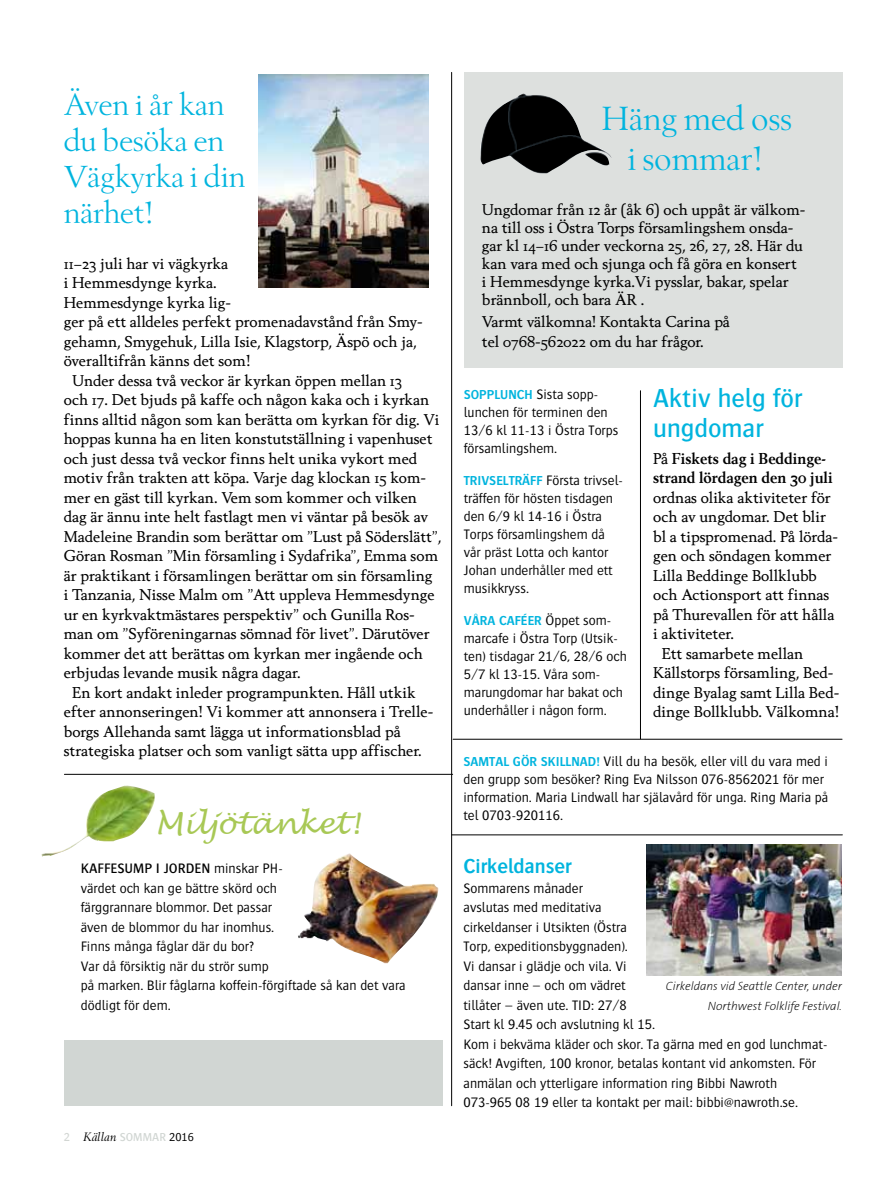
<style>
.page{position:relative;width:893px;height:1191px;background:#fff}
.page>*{position:absolute;margin:0;border:0;box-sizing:border-box;transform-origin:0 0}
.t1{font:33px/39.6px "Berling Nova Display Pro";color:#00b4de;text-align:center}
.t2{font:30px/36px "Berling Nova Display Pro";color:#00b4de}
.t3{font:italic 30px "Lucida Handwriting";color:#a8c855}
.t4{font:27px/30px "Bosis";color:#00b4de}
.t5{font:600 21px "Bosis";color:#00b4de}
.t6{font:15px/18px "Berling Nova Text Pro";color:#000}
.t7{font:700 15px/19.5px "Berling Nova Text Pro";color:#000}
.t8{font:300 14.25px/19.5px "Bosis";color:#000}
.t9{font:600 13.5px "Bosis";color:#00b4de}
.t10{font:italic 200 12px/19.5px "The Sans B2";color:#000;text-align:right}
.t11{font:italic 12px "Berling Nova Display Pro";color:#000}
.s1{font-weight:400}
.s2{font-family:"Bosis";font-style:normal;color:#d2d6d3}
.s3{font-family:"Bosis";font-style:normal;color:#d1d6d3}
.s4{font-family:"Bosis";font-weight:300;font-style:normal}
.s5{font-weight:600;font-size:13.5px;color:#00b4de}
.s6{font-weight:300;font-size:14.25px;color:#000}
</style>
<div class="page">
<img style="left:41px;top:785px;width:114px;height:71px">
<div style="left:464px;top:72px;width:378px;height:296px;background:#dde0de"></div>
<hr style="left:451px;top:72px;width:1px;height:1033px;background:#000">
<img style="left:480px;top:93px;width:132px;height:80px">
<img style="left:646px;top:844px;width:196px;height:132px">
<img style="left:258px;top:74px;width:170px;height:213px">
<hr style="left:640px;top:391px;width:1px;height:348px;background:#000">
<hr style="left:453px;top:739px;width:389px;height:1px;background:#000">
<hr style="left:452px;top:834px;width:390px;height:1px;background:#000">
<img style="left:298px;top:853px;width:141px;height:110px">
<hr style="left:64px;top:774px;width:389px;height:1px;background:#000">
<div style="left:64px;top:1040px;width:378px;height:66px;background:#d1d6d3"></div>
<h2 class="t2" style="left:64px;top:86px;width:183px">Även i år kan du besöka en<br>Vägkyrka i din närhet!</h2>
<p class="t6" style="left:64px;top:254px;width:166px">11–23 juli har vi vägkyrka</p>
<p class="t6" style="left:64px;top:273px;width:155px">i Hemmesdynge kyrka.</p>
<p class="t6" style="left:64px;top:293px;width:169px">Hemmesdynge kyrka lig-</p>
<p class="t6" style="left:64px;top:312px;width:361px">ger på ett alldeles perfekt promenadavstånd från Smy-</p>
<p class="t6" style="left:64px;top:332px;width:354px">gehamn, Smygehuk, Lilla Isie, Klagstorp, Äspö och ja,</p>
<p class="t6" style="left:64px;top:351px;width:188px">överalltifrån känns det som!</p>
<p class="t6" style="left:72px;top:371px;width:331px">Under dessa två veckor är kyrkan öppen mellan 13</p>
<p class="t6" style="left:64px;top:390px;width:367px">och 17. Det bjuds på kaffe och någon kaka och i kyrkan</p>
<p class="t6" style="left:64px;top:410px;width:377px">finns alltid någon som kan berätta om kyrkan för dig. Vi</p>
<p class="t6" style="left:64px;top:429px;width:370px">hoppas kunna ha en liten konstutställning i vapenhuset</p>
<p class="t6" style="left:64px;top:449px;width:355px">och just dessa två veckor finns helt unika vykort med</p>
<p class="t6" style="left:64px;top:468px;width:364px">motiv från trakten att köpa. Varje dag klockan 15 kom-</p>
<p class="t6" style="left:64px;top:488px;width:355px">mer en gäst till kyrkan. Vem som kommer och vilken</p>
<p class="t6" style="left:64px;top:507px;width:366px">dag är ännu inte helt fastlagt men vi väntar på besök av</p>
<p class="t6" style="left:64px;top:527px;width:379px">Madeleine Brandin som berättar om ”Lust på Söderslätt”,</p>
<p class="t6" style="left:64px;top:546px;width:376px">Göran Rosman ”Min församling i Sydafrika”, Emma som</p>
<p class="t6" style="left:64px;top:566px;width:370px">är praktikant i församlingen berättar om sin församling</p>
<p class="t6" style="left:64px;top:585px;width:372px">i Tanzania, Nisse Malm om ”Att uppleva Hemmesdynge</p>
<p class="t6" style="left:64px;top:605px;width:353px">ur en kyrkvaktmästares perspektiv” och Gunilla Ros-</p>
<p class="t6" style="left:64px;top:624px;width:367px">man om ”Syföreningarnas sömnad för livet”. Därutöver</p>
<p class="t6" style="left:64px;top:644px;width:361px">kommer det att berättas om kyrkan mer ingående och</p>
<p class="t6" style="left:64px;top:663px;width:238px">erbjudas levande musik några dagar.</p>
<p class="t6" style="left:72px;top:683px;width:345px">En kort andakt inleder programpunkten. Håll utkik</p>
<p class="t6" style="left:64px;top:702px;width:371px">efter annonseringen! Vi kommer att annonsera i Trelle-</p>
<p class="t6" style="left:64px;top:722px;width:338px">borgs Allehanda samt lägga ut informationsblad på</p>
<p class="t6" style="left:64px;top:741px;width:359px">strategiska platser och som vanligt sätta upp affischer.</p>
<h2 class="t3" style="left:155px;top:805px;width:207px">Miljötänket!</h2>
<p class="t8" style="left:81px;top:858px;width:326px"><span class="s1">KAFFESUMP I JORDEN</span> minskar PH-<br>värdet och kan ge bättre skörd och<br>färggrannare blommor. Det passar<br>även de blommor du har inomhus.<br>Finns många fåglar där du bor?<br>Var då försiktig när du strör sump<br>på marken. Blir fåglarna koffein-förgiftade så kan det vara dödligt för dem.</p>
<p class="t11" style="left:64px;top:1129px;width:132px"><span class="s2">2</span> Källan <span class="s3">SOMMAR</span> <span class="s4">2016</span></p>
<h1 class="t1" style="left:602px;top:99px;width:192px">Häng med oss i sommar!</h1>
<p class="t6" style="left:482px;top:200px;width:325px">Ungdomar från 12 år (åk 6) och uppåt är välkom&shy;na till oss i Östra Torps församlingshem onsda&shy;gar kl 14–16 under veckorna 25, 26, 27, 28. Här du kan vara med och sjunga och få göra en konsert<br>i Hemmesdynge kyrka.Vi pysslar, bakar, spelar brännboll, och bara ÄR .</p>
<p class="t6" style="left:482px;top:311px;width:250px;line-height:19.5px">Varmt välkomna! Kontakta Carina på tel 0768-562022 om du har frågor.</p>
<h3 class="t4" style="left:653px;top:382px;width:151px">AKTIV HELG FÖR<br>UNGDOMAR</h3>
<p class="t7" style="left:653px;top:448px;width:181px"><span class="s1">På</span> Fiskets dag i Beddinge&shy;strand lördagen den 30 juli</p>
<p class="t6" style="left:653px;top:488px;width:179px">ordnas olika aktiviteter för</p>
<p class="t6" style="left:653px;top:507px;width:174px">och av ungdomar. Det blir</p>
<p class="t6" style="left:653px;top:527px;width:186px">bl a tipspromenad. På lörda-</p>
<p class="t6" style="left:653px;top:546px;width:180px">gen och söndagen kommer</p>
<p class="t6" style="left:653px;top:566px;width:165px">Lilla Beddinge Bollklubb</p>
<p class="t6" style="left:653px;top:585px;width:178px">och Actionsport att finnas</p>
<p class="t6" style="left:653px;top:605px;width:183px">på Thurevallen för att hålla</p>
<p class="t6" style="left:653px;top:624px;width:82px">i aktiviteter.</p>
<p class="t6" style="left:662px;top:644px;width:143px">Ett samarbete mellan</p>
<p class="t6" style="left:653px;top:663px;width:182px">Källstorps församling, Bed-</p>
<p class="t6" style="left:653px;top:683px;width:188px">dinge Byalag samt Lilla Bed-</p>
<p class="t6" style="left:653px;top:702px;width:187px">dinge Bollklubb. Välkomna!</p>
<p class="t8" style="left:464px;top:385px;width:156px;line-height:18px"><span class="s5">SOPPLUNCH</span> Sista sopp&shy;lunchen för terminen den<br>13/6 kl 11-13 i Östra Torps församlingshem.</p>
<p class="t8" style="left:464px;top:471px;width:161px;line-height:18px"><span class="s5">TRIVSELTRÄFF</span> Första trivsel&shy;träffen för hösten tisdagen den 6/9 kl 14-16 i Östra<br>Torps församlingshem då vår präst Lotta och kantor<br>Johan underhåller med ett musikkryss.</p>
<p class="t9" style="left:464px;top:613px;width:149px">VÅRA CAFÉER <span class="s6">Öppet som-</span></p>
<p class="t8" style="left:464px;top:629px;width:165px;line-height:18px">marcafe i Östra Torp (Utsik&shy;ten) tisdagar 21/6, 28/6 och<br>5/7 kl 13-15. Våra som&shy;marungdomar har bakat och underhåller i någon form.</p>
<p class="t8" style="left:463px;top:752px;width:366px;line-height:18px"><span class="s5">SAMTAL GÖR SKILLNAD!</span> Vill du ha besök, eller vill du vara med i den grupp som besöker? Ring Eva Nilsson 076-8562021 för mer information. Maria Lindwall har själavård för unga. Ring Maria på tel 0703-920116.</p>
<h3 class="t5" style="left:463px;top:855px;width:110px">CIRKELDANSER</h3>
<p class="t8" style="left:463px;top:878px;width:365px">Sommarens månader<br>avslutas med meditativa<br>cirkeldanser i Utsikten (Östra<br>Torp, expeditionsbyggnaden).<br>Vi dansar i glädje och vila. Vi<br>dansar inne – och om vädret<br>tillåter – även ute. TID: 27/8<br>Start kl 9.45 och avslutning kl 15.<br>Kom i bekväma kläder och skor. Ta gärna med en god lunchmat&shy;säck! Avgiften, 100 kronor, betalas kontant vid ankomsten. För anmälan och ytterligare information ring Bibbi Nawroth 073-965 08 19 eller ta kontakt per mail: bibbi@nawroth.se.</p>
<p class="t10" style="left:666px;top:977px;width:178px">Cirkeldans vid Seattle Center, under<br>Northwest Folklife Festival.</p>
</div>
